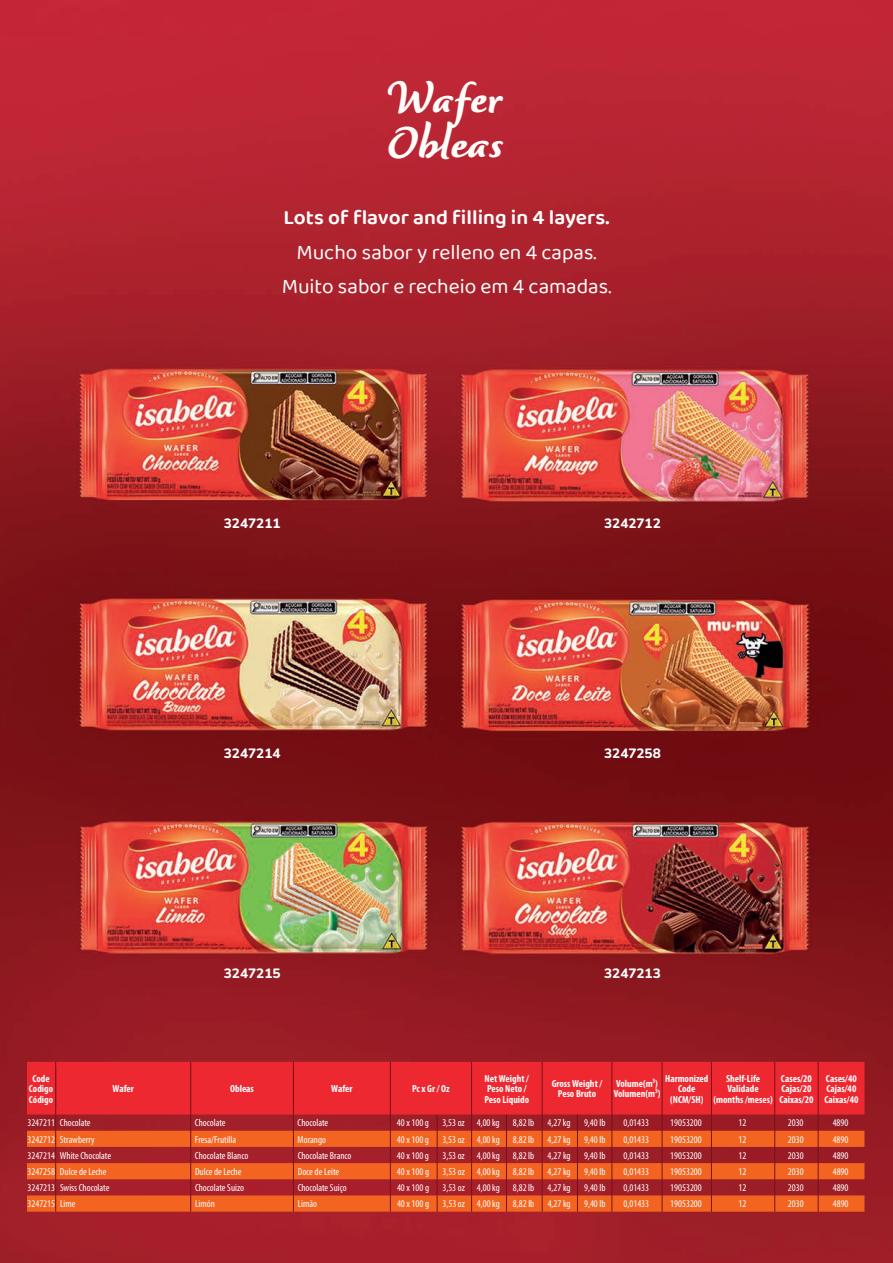
<style>
.page{position:relative;width:893px;height:1263px;background:#fff}
.page>*{position:absolute;margin:0;border:0;box-sizing:border-box;transform-origin:0 0}
.t1{font:900 49.5px/45px "Dolce W00";color:#fffefa}
.t2{font:21px/34.7px "Baloo 2";color:#fff;text-align:center}
.t3{font:200 13.5px "Nunito";color:#fff}
.corpo_tabela_E{font:condensed 10.2px "Myriad Pro";color:#fff}
.t4{font:700 condensed 10.2px/10.5px "Myriad Pro";color:#fff;text-align:center}
.DESCRIÇÃO{font:condensed 10.2px "Myriad Pro";color:#fff}
.s1{font-weight:600}
</style>
<div class="page">
<img style="left:0;top:0;width:893px;height:1263px">
<svg style="left:27px;top:1062px;width:837px;height:150px;background:#d53828"></svg>
<div style="left:27px;top:1068px;width:29px;height:40px;background:#ee2830"></div>
<hr style="left:55px;top:1068px;width:1px;height:40px;background:#76111b">
<p class="t1" style="left:389px;top:78px;width:115px">Wafer<br>Obleas</p>
<p class="t2" style="left:282px;top:201px;width:331px"><span class="s1">Lots of flavor and filling in 4 layers.<br></span>Mucho sabor y relleno en 4 capas.<br>Muito sabor e recheio em 4 camadas.</p>
<p class="t3" style="left:224px;top:514px;width:58px">3247211</p>
<p class="t3" style="left:604px;top:514px;width:58px">3242712</p>
<p class="t3" style="left:224px;top:744px;width:58px">3247214</p>
<p class="t3" style="left:604px;top:744px;width:58px">3247258</p>
<p class="t4" style="left:32px;top:1073px;width:19px">Code</p>
<p class="t4" style="left:29px;top:1083px;width:26px">Codigo</p>
<p class="t4" style="left:29px;top:1094px;width:26px">Código</p>
<p class="t3" style="left:224px;top:964px;width:58px">3247215</p>
<p class="t3" style="left:604px;top:964px;width:58px">3247213</p>
<p class="t4" style="left:113px;top:1083px;width:23px">Wafer</p>
<p class="t4" style="left:230px;top:1083px;width:25px">Obleas</p>
<p class="t4" style="left:331px;top:1083px;width:23px">Wafer</p>
<p class="t4" style="left:412px;top:1083px;width:39px">Pc x Gr / Oz</p>
<p class="t4" style="left:485px;top:1073px;width:46px">Net Weight /</p>
<p class="t4" style="left:487px;top:1083px;width:41px">Peso Neto /</p>
<p class="t4" style="left:484px;top:1094px;width:46px">Peso Líquido</p>
<p class="t4" style="left:552px;top:1078px;width:52px">Gross Weight /<br>Peso Bruto</p>
<p class="t4" style="left:614px;top:1078px;width:48px;text-align:left">Volume(m³)<br>Volumen(m³)</p>
<p class="t4" style="left:665px;top:1073px;width:45px">Harmonized<br>Code (NCM/SH)</p>
<p class="t4" style="left:726px;top:1073px;width:36px;text-align:left">Shelf-Life<br>Validade</p>
<p class="t4" style="left:781px;top:1073px;width:32px">Cases/20</p>
<p class="t4" style="left:781px;top:1083px;width:31px">Cajas/20</p>
<p class="t4" style="left:779px;top:1094px;width:35px">Caixas/20</p>
<p class="t4" style="left:713px;top:1094px;width:61px">(months /meses)</p>
<p class="t4" style="left:826px;top:1073px;width:32px">Cases/40</p>
<p class="t4" style="left:826px;top:1083px;width:31px">Cajas/40</p>
<p class="t4" style="left:824px;top:1094px;width:35px">Caixas/40</p>
<p class="corpo_tabela_E" style="left:27px;top:1117px;width:29px">3247211</p>
<p class="DESCRIÇÃO" style="left:60px;top:1117px;width:32px">Chocolate</p>
<p class="DESCRIÇÃO" style="left:195px;top:1117px;width:32px">Chocolate</p>
<p class="DESCRIÇÃO" style="left:298px;top:1117px;width:32px">Chocolate</p>
<p class="corpo_tabela_E" style="left:397px;top:1117px;width:34px">40 x 100 g</p>
<p class="corpo_tabela_E" style="left:442px;top:1117px;width:24px">3,53 oz</p>
<p class="corpo_tabela_E" style="left:477px;top:1117px;width:24px">4,00 kg</p>
<p class="corpo_tabela_E" style="left:513px;top:1117px;width:23px">8,82 lb</p>
<p class="corpo_tabela_E" style="left:548px;top:1117px;width:24px">4,27 kg</p>
<p class="corpo_tabela_E" style="left:584px;top:1117px;width:23px">9,40 lb</p>
<p class="corpo_tabela_E" style="left:623px;top:1117px;width:27px">0,01433</p>
<p class="corpo_tabela_E" style="left:670px;top:1117px;width:33px">19053200</p>
<p class="corpo_tabela_E" style="left:738px;top:1117px;width:9px">12</p>
<p class="corpo_tabela_E" style="left:788px;top:1117px;width:17px">2030</p>
<p class="corpo_tabela_E" style="left:833px;top:1117px;width:17px">4890</p>
<p class="corpo_tabela_E" style="left:27px;top:1133px;width:29px">3242712</p>
<p class="DESCRIÇÃO" style="left:60px;top:1133px;width:36px">Strawberry</p>
<p class="DESCRIÇÃO" style="left:195px;top:1133px;width:43px">Fresa/Frutilla</p>
<p class="DESCRIÇÃO" style="left:298px;top:1133px;width:30px">Morango</p>
<p class="corpo_tabela_E" style="left:397px;top:1133px;width:34px">40 x 100 g</p>
<p class="corpo_tabela_E" style="left:442px;top:1133px;width:24px">3,53 oz</p>
<p class="corpo_tabela_E" style="left:477px;top:1133px;width:24px">4,00 kg</p>
<p class="corpo_tabela_E" style="left:513px;top:1133px;width:23px">8,82 lb</p>
<p class="corpo_tabela_E" style="left:548px;top:1133px;width:24px">4,27 kg</p>
<p class="corpo_tabela_E" style="left:584px;top:1133px;width:23px">9,40 lb</p>
<p class="corpo_tabela_E" style="left:623px;top:1133px;width:27px">0,01433</p>
<p class="corpo_tabela_E" style="left:670px;top:1133px;width:33px">19053200</p>
<p class="corpo_tabela_E" style="left:738px;top:1133px;width:9px">12</p>
<p class="corpo_tabela_E" style="left:788px;top:1133px;width:17px">2030</p>
<p class="corpo_tabela_E" style="left:833px;top:1133px;width:17px">4890</p>
<p class="corpo_tabela_E" style="left:27px;top:1149px;width:29px">3247214</p>
<p class="DESCRIÇÃO" style="left:60px;top:1149px;width:53px">White Chocolate</p>
<p class="DESCRIÇÃO" style="left:195px;top:1149px;width:55px">Chocolate Blanco</p>
<p class="DESCRIÇÃO" style="left:298px;top:1149px;width:55px">Chocolate Branco</p>
<p class="corpo_tabela_E" style="left:397px;top:1149px;width:34px">40 x 100 g</p>
<p class="corpo_tabela_E" style="left:442px;top:1149px;width:24px">3,53 oz</p>
<p class="corpo_tabela_E" style="left:477px;top:1149px;width:24px">4,00 kg</p>
<p class="corpo_tabela_E" style="left:513px;top:1149px;width:23px">8,82 lb</p>
<p class="corpo_tabela_E" style="left:548px;top:1149px;width:24px">4,27 kg</p>
<p class="corpo_tabela_E" style="left:584px;top:1149px;width:23px">9,40 lb</p>
<p class="corpo_tabela_E" style="left:623px;top:1149px;width:27px">0,01433</p>
<p class="corpo_tabela_E" style="left:670px;top:1149px;width:33px">19053200</p>
<p class="corpo_tabela_E" style="left:738px;top:1149px;width:9px">12</p>
<p class="corpo_tabela_E" style="left:788px;top:1149px;width:17px">2030</p>
<p class="corpo_tabela_E" style="left:833px;top:1149px;width:17px">4890</p>
<p class="corpo_tabela_E" style="left:27px;top:1165px;width:29px">3247258</p>
<p class="DESCRIÇÃO" style="left:60px;top:1165px;width:48px">Dulce de Leche</p>
<p class="DESCRIÇÃO" style="left:195px;top:1165px;width:48px">Dulce de Leche</p>
<p class="DESCRIÇÃO" style="left:298px;top:1165px;width:43px">Doce de Leite</p>
<p class="corpo_tabela_E" style="left:397px;top:1165px;width:34px">40 x 100 g</p>
<p class="corpo_tabela_E" style="left:442px;top:1165px;width:24px">3,53 oz</p>
<p class="corpo_tabela_E" style="left:477px;top:1165px;width:24px">4,00 kg</p>
<p class="corpo_tabela_E" style="left:513px;top:1165px;width:23px">8,82 lb</p>
<p class="corpo_tabela_E" style="left:548px;top:1165px;width:24px">4,27 kg</p>
<p class="corpo_tabela_E" style="left:584px;top:1165px;width:23px">9,40 lb</p>
<p class="corpo_tabela_E" style="left:623px;top:1165px;width:27px">0,01433</p>
<p class="corpo_tabela_E" style="left:670px;top:1165px;width:33px">19053200</p>
<p class="corpo_tabela_E" style="left:738px;top:1165px;width:9px">12</p>
<p class="corpo_tabela_E" style="left:788px;top:1165px;width:17px">2030</p>
<p class="corpo_tabela_E" style="left:833px;top:1165px;width:17px">4890</p>
<p class="corpo_tabela_E" style="left:28px;top:1182px;width:29px">3247213</p>
<p class="DESCRIÇÃO" style="left:60px;top:1182px;width:51px">Swiss Chocolate</p>
<p class="DESCRIÇÃO" style="left:195px;top:1182px;width:50px">Chocolate Suizo</p>
<p class="DESCRIÇÃO" style="left:298px;top:1182px;width:50px">Chocolate Suiço</p>
<p class="corpo_tabela_E" style="left:397px;top:1182px;width:34px">40 x 100 g</p>
<p class="corpo_tabela_E" style="left:442px;top:1182px;width:24px">3,53 oz</p>
<p class="corpo_tabela_E" style="left:477px;top:1182px;width:24px">4,00 kg</p>
<p class="corpo_tabela_E" style="left:513px;top:1182px;width:23px">8,82 lb</p>
<p class="corpo_tabela_E" style="left:548px;top:1182px;width:24px">4,27 kg</p>
<p class="corpo_tabela_E" style="left:584px;top:1182px;width:23px">9,40 lb</p>
<p class="corpo_tabela_E" style="left:623px;top:1182px;width:27px">0,01433</p>
<p class="corpo_tabela_E" style="left:670px;top:1182px;width:33px">19053200</p>
<p class="corpo_tabela_E" style="left:738px;top:1182px;width:9px">12</p>
<p class="corpo_tabela_E" style="left:788px;top:1182px;width:17px">2030</p>
<p class="corpo_tabela_E" style="left:833px;top:1182px;width:17px">4890</p>
<p class="corpo_tabela_E" style="left:28px;top:1198px;width:29px">3247215</p>
<p class="DESCRIÇÃO" style="left:60px;top:1198px;width:17px">Lime</p>
<p class="DESCRIÇÃO" style="left:195px;top:1198px;width:21px">Limón</p>
<p class="DESCRIÇÃO" style="left:298px;top:1198px;width:21px">Limão</p>
<p class="corpo_tabela_E" style="left:397px;top:1198px;width:34px">40 x 100 g</p>
<p class="corpo_tabela_E" style="left:442px;top:1198px;width:24px">3,53 oz</p>
<p class="corpo_tabela_E" style="left:477px;top:1198px;width:24px">4,00 kg</p>
<p class="corpo_tabela_E" style="left:513px;top:1198px;width:23px">8,82 lb</p>
<p class="corpo_tabela_E" style="left:548px;top:1198px;width:24px">4,27 kg</p>
<p class="corpo_tabela_E" style="left:584px;top:1198px;width:23px">9,40 lb</p>
<p class="corpo_tabela_E" style="left:623px;top:1198px;width:27px">0,01433</p>
<p class="corpo_tabela_E" style="left:670px;top:1198px;width:33px">19053200</p>
<p class="corpo_tabela_E" style="left:738px;top:1198px;width:9px">12</p>
<p class="corpo_tabela_E" style="left:788px;top:1198px;width:17px">2030</p>
<p class="corpo_tabela_E" style="left:833px;top:1198px;width:17px">4890</p>
</div>
